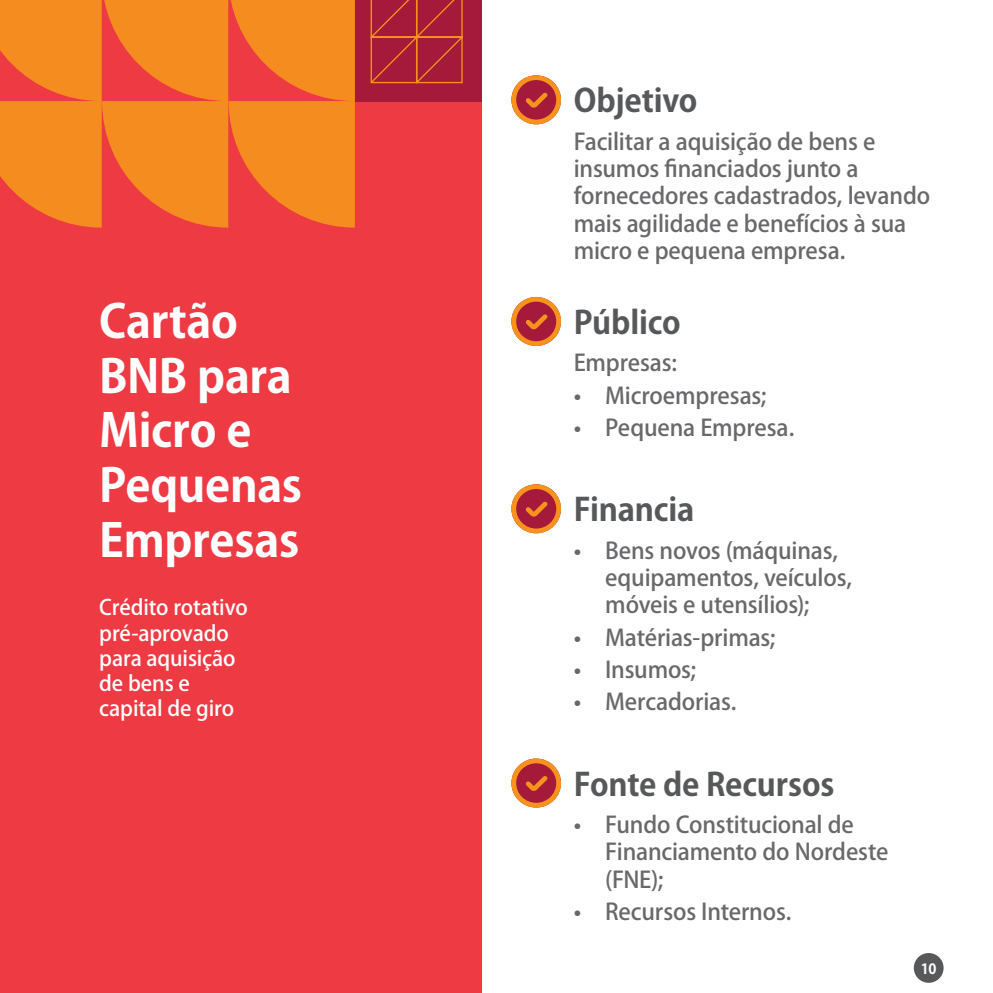
<style>
.page{position:relative;width:993px;height:993px;background:#fff}
.page>*{position:absolute;margin:0;border:0;box-sizing:border-box;transform-origin:0 0}
.t1{font:700 45.5px/54.6px "Koz Go Pro";letter-spacing:-.005em;color:#fff}
.Body_Text___Tip{font:700 31.5px "Koz Go Pro";letter-spacing:-.005em;color:#57585a}
.Body_text___Box_1{font:500 22.75px/27.3px "Koz Go Pro";letter-spacing:-.01em;color:#69696c}
.Body_Text___Tip-2{font:500 21px/25.2px "Koz Go Pro";letter-spacing:-.005em;color:#fff}
.t2{font:700 14px "Koz Go Pro";color:#fff}
</style>
<div class="page">
<div style="left:0;top:0;width:481px;height:992px;background:#ee3a43"></div>
<svg style="left:511px;top:75px;width:50px;height:49px"></svg>
<svg style="left:511px;top:297px;width:50px;height:49px"></svg>
<svg style="left:511px;top:484px;width:50px;height:49px"></svg>
<svg style="left:511px;top:758px;width:50px;height:49px"></svg>
<svg style="left:0;top:0;width:355px;height:227px"></svg>
<div style="left:355px;top:0;width:126px;height:102px;background:#a5193b"></div>
<svg style="left:370px;top:0;width:93px;height:84px"></svg>
<div style="left:913px;top:952px;width:30px;height:30px;background:#57585a;border-radius:50%"></div>
<p class="t1" style="left:99px;top:297px;width:204px">Cartão<br>BNB para<br>Micro e<br>Pequenas<br>Empresas</p>
<p class="Body_Text___Tip-2" style="left:99px;top:596px;width:150px">Crédito rotativo pré-aprovado para aquisição de bens e capital de giro</p>
<p class="Body_Text___Tip" style="left:573px;top:81px;width:125px">Objetivo</p>
<p class="Body_text___Box_1" style="left:573px;top:129px;width:358px">Facilitar a aquisição de bens e insumos financiados junto a fornecedores cadastrados, levando mais agilidade e benefícios à sua micro e pequena empresa.</p>
<p class="Body_Text___Tip" style="left:573px;top:302px;width:109px">Público</p>
<p class="Body_text___Box_1" style="left:573px;top:350px;width:105px">Empresas:</p>
<p class="Body_text___Box_1" style="left:573px;top:383px;width:194px">• Microempresas;</p>
<p class="Body_text___Box_1" style="left:573px;top:415px;width:222px">• Pequena Empresa.</p>
<p class="Body_Text___Tip" style="left:573px;top:489px;width:122px">Financia</p>
<p class="Body_text___Box_1" style="left:605px;top:537px;width:248px;text-indent:-32px">• Bens novos (máquinas, equipamentos, veículos, móveis e utensílios);</p>
<p class="Body_text___Box_1" style="left:573px;top:624px;width:203px">• Matérias-primas;</p>
<p class="Body_text___Box_1" style="left:573px;top:657px;width:124px">• Insumos;</p>
<p class="Body_text___Box_1" style="left:573px;top:689px;width:164px">• Mercadorias.</p>
<p class="Body_Text___Tip" style="left:573px;top:763px;width:262px">Fonte de Recursos</p>
<p class="Body_text___Box_1" style="left:605px;top:811px;width:284px;text-indent:-32px">• Fundo Constitucional de<br>Financiamento do Nordeste (FNE);</p>
<p class="Body_text___Box_1" style="left:573px;top:898px;width:219px">• Recursos Internos.</p>
<p class="t2" style="left:920px;top:959px;width:17px">10</p>
</div>
